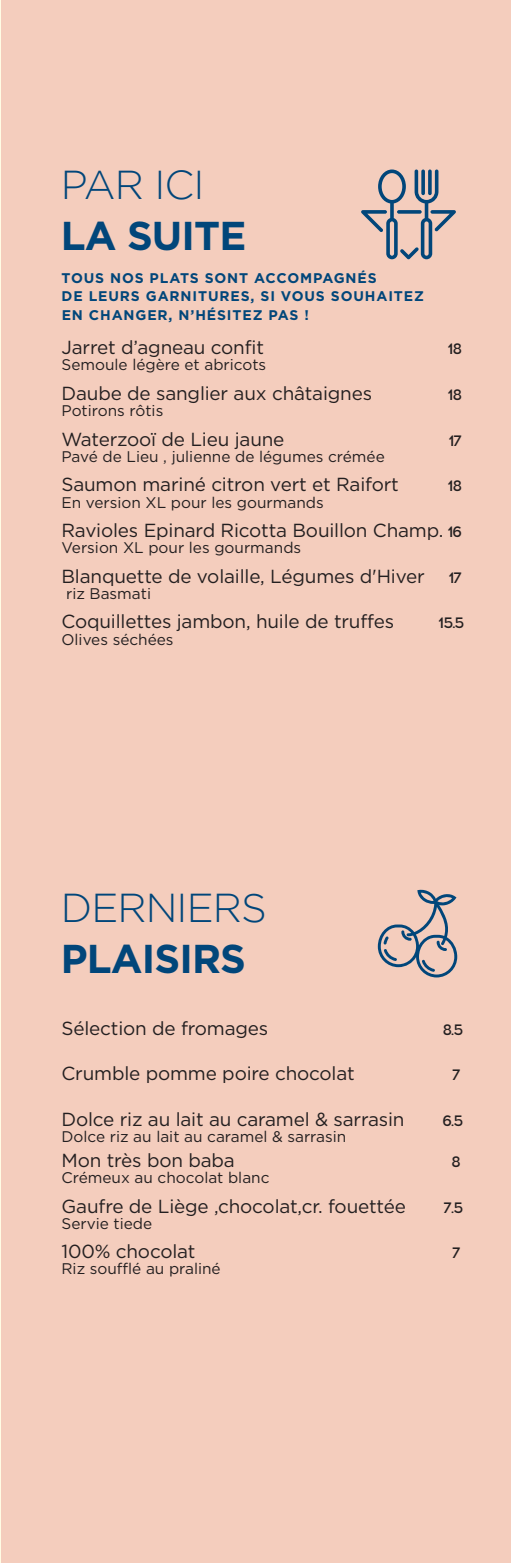
<style>
.page{position:relative;width:511px;height:1563px;background:#fff}
.page>*{position:absolute;margin:0;border:0;box-sizing:border-box;transform-origin:0 0}
.t1{font:700 40.25px "Gotham";letter-spacing:-.02em;color:#01467a}
.t2{font:300 40.25px "Gotham";letter-spacing:-.02em;color:#01467a}
.t3{font:18.9px "Gotham";letter-spacing:-.01em;color:#231f20}
.t4{font:15.4px "Gotham";color:#231f20}
.t5{font:500 15.4px "Acrom";letter-spacing:-.08em;color:#231f20}
.t6{font:700 14px/18.2px "Gotham";letter-spacing:.06em;color:#01467a}
.s1{font-family:"Acrom";font-weight:500;font-size:15.4px}
</style>
<div class="page">
<div style="left:1px;top:0;width:510px;height:1563px;background:#f4cdbd"></div>
<svg style="left:362px;top:169px;width:94px;height:90px"></svg>
<svg style="left:378px;top:889px;width:79px;height:88px"></svg>
<h1 class="t2" style="left:61px;top:162px;width:145px">PAR ICI</h1>
<h1 class="t1" style="left:61px;top:209px;width:187px">LA SUITE</h1>
<p class="t6" style="left:61px;top:269px;width:364px">TOUS NOS PLATS SONT ACCOMPAGNÉS<br>DE LEURS GARNITURES, SI VOUS SOUHAITEZ<br>EN CHANGER, N’HÉSITEZ PAS !</p>
<p class="t3" style="left:61px;top:335px;width:204px">Jarret d’agneau confit</p>
<p class="t5" style="left:448px;top:338px;width:16px">18</p>
<p class="t4" style="left:61px;top:355px;width:206px">Semoule légère et abricots</p>
<p class="t3" style="left:61px;top:381px;width:312px">Daube de sanglier aux châtaignes</p>
<p class="t5" style="left:448px;top:384px;width:16px">18</p>
<p class="t4" style="left:61px;top:401px;width:103px">Potirons rôtis</p>
<p class="t3" style="left:61px;top:427px;width:224px">Waterzooï de Lieu jaune</p>
<p class="t5" style="left:448px;top:430px;width:15px">17</p>
<p class="t4" style="left:61px;top:446px;width:325px">Pavé de Lieu , julienne de légumes crémée</p>
<p class="t3" style="left:61px;top:472px;width:339px">Saumon mariné citron vert et Raifort</p>
<p class="t5" style="left:448px;top:475px;width:16px">18</p>
<p class="t4" style="left:61px;top:492px;width:264px">En version XL pour les gourmands</p>
<p class="t3" style="left:61px;top:518px;width:402px">Ravioles Epinard Ricotta Bouillon Champ. <span class="s1">16</span></p>
<p class="t4" style="left:61px;top:538px;width:241px">Version XL pour les gourmands</p>
<p class="t3" style="left:61px;top:564px;width:402px">Blanquette de volaille, Légumes d'Hiver <span class="s1">17</span></p>
<p class="t4" style="left:66px;top:583px;width:86px">riz Basmati</p>
<p class="t3" style="left:61px;top:610px;width:334px">Coquillettes jambon, huile de truffes</p>
<p class="t5" style="left:438px;top:613px;width:28px">15.5</p>
<p class="t4" style="left:61px;top:629px;width:114px">Olives séchées</p>
<h1 class="t2" style="left:61px;top:885px;width:208px">DERNIERS</h1>
<h1 class="t1" style="left:61px;top:932px;width:187px">PLAISIRS</h1>
<p class="t3" style="left:61px;top:1016px;width:208px">Sélection de fromages</p>
<p class="t5" style="left:443px;top:1019px;width:22px">8.5</p>
<p class="t3" style="left:61px;top:1061px;width:295px">Crumble pomme poire chocolat</p>
<p class="t5" style="left:452px;top:1064px;width:10px">7</p>
<p class="t3" style="left:61px;top:1107px;width:345px">Dolce riz au lait au caramel &amp; sarrasin</p>
<p class="t5" style="left:442px;top:1110px;width:22px">6.5</p>
<p class="t4" style="left:61px;top:1127px;width:286px">Dolce riz au lait au caramel &amp; sarrasin</p>
<p class="t3" style="left:61px;top:1148px;width:175px">Mon très bon baba</p>
<p class="t5" style="left:451px;top:1151px;width:11px">8</p>
<p class="t4" style="left:61px;top:1167px;width:210px">Crémeux au chocolat blanc</p>
<p class="t3" style="left:61px;top:1193px;width:346px">Gaufre de Liège ,chocolat,cr. fouettée</p>
<p class="t5" style="left:444px;top:1197px;width:21px">7.5</p>
<p class="t4" style="left:61px;top:1213px;width:92px">Servie tiede</p>
<p class="t3" style="left:61px;top:1239px;width:136px">100% chocolat</p>
<p class="t5" style="left:452px;top:1242px;width:10px">7</p>
<p class="t4" style="left:61px;top:1259px;width:161px">Riz soufflé au praliné</p>
</div>
